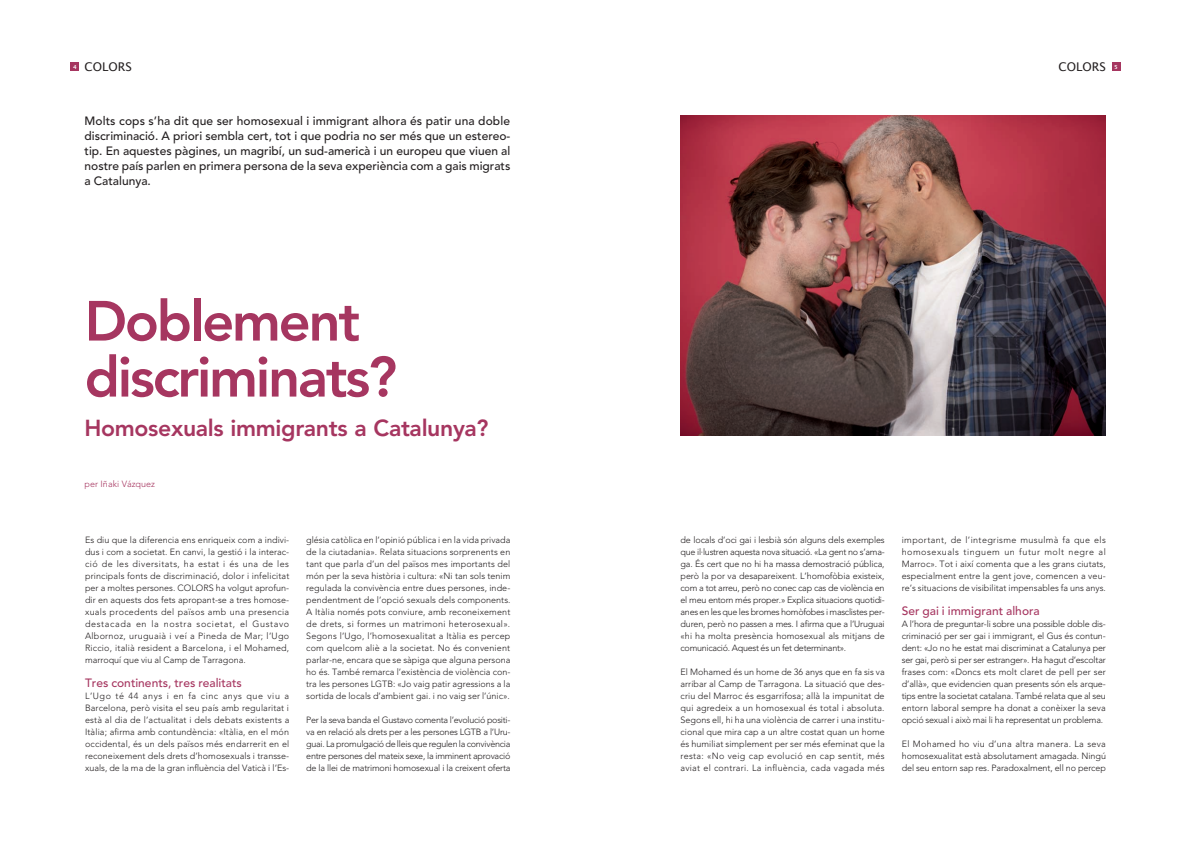
<style>
.page{position:relative;width:1191px;height:842px;background:#fff}
.page>*{position:absolute;margin:0;border:0;box-sizing:border-box;transform-origin:0 0}
.t1{font:800 56px/56px "Avenir";letter-spacing:-.04em;color:#a63660}
.t2{font:800 23px "Avenir";letter-spacing:-.015em;color:#a63660}
.t3{font:500 12px/15px "Avenir";color:#231f20;text-align:justify}
.t4{font:500 12px "Avenir";color:#a63660}
.t5{font:12px "Lucida Grande";color:#231f20}
.t6{font:300 9px/12px "Avenir";color:#231f20;text-align:justify}
.t7{font:300 9px "Avenir";color:#a63660}
</style>
<div class="page">
<div style="left:70px;top:62px;width:9px;height:9px;background:#a63660"></div>
<div style="left:1111px;top:62px;width:9px;height:9px;background:#a63660"></div>
<img style="left:680px;top:116px;width:426px;height:319px">
<h3 class="t5" style="left:73px;top:60px;width:60px"><sup>4</sup> COLORS</h3>
<h3 class="t5" style="left:1058px;top:60px;width:61px">COLORS <sup>5</sup></h3>
<p class="t3" style="left:85px;top:113px;width:427px">Molts cops s’ha dit que ser homosexual i immigrant alhora és patir una doble discriminació. A priori sembla cert, tot i que podria no ser més que un estereo&shy;tip. En aquestes pàgines, un magribí, un sud-americà i un europeu que viuen al nostre país parlen en primera persona de la seva experiència com a gais migrats a Catalunya.</p>
<h1 class="t1" style="left:85px;top:293px;width:314px">Doblement discriminats?</h1>
<h2 class="t2" style="left:85px;top:414px;width:405px">Homosexuals immigrants a Catalunya?</h2>
<p class="t7" style="left:85px;top:478px;width:72px">per Iñaki Vázquez</p>
<p class="t6" style="left:85px;top:534px;width:206px">Es diu que la diferencia ens enriqueix com a indivi&shy;dus i com a societat. En canvi, la gestió i la interac&shy;ció de les diversitats, ha estat i és una de les principals fonts de discriminació, dolor i infelicitat per a moltes persones. COLORS ha volgut aprofun&shy;dir en aquests dos fets apropant-se a tres homose&shy;xuals procedents del països amb una presencia destacada en la nostra societat, el Gustavo Albornoz, uruguaià i veí a Pineda de Mar; l’Ugo Riccio, italià resident a Barcelona, i el Mohamed, marroquí que viu al Camp de Tarragona.</p>
<h3 class="t4" style="left:85px;top:676px;width:158px">Tres continents, tres realitats</h3>
<p class="t6" style="left:85px;top:690px;width:206px">L’Ugo té 44 anys i en fa cinc anys que viu a Barcelona, però visita el seu país amb regularitat i està al dia de l’actualitat i dels debats existents a Itàlia; afirma amb contundència: «Itàlia, en el món occidental, és un dels països més endarrerit en el reconeixement dels drets d’homosexuals i transse&shy;xuals, de la ma de la gran influència del Vaticà i l’Es-</p>
<p class="t6" style="left:306px;top:534px;width:206px">glésia catòlica en l’opinió pública i en la vida privada de la ciutadania». Relata situacions sorprenents en tant que parla d’un del països mes importants del món per la seva història i cultura: «Ni tan sols tenim regulada la convivència entre dues persones, inde&shy;pendentment de l’opció sexuals dels components.<br>A Itàlia només pots conviure, amb reconeixement de drets, si formes un matrimoni heterosexual».<br>Segons l’Ugo, l’homosexualitat a Itàlia es percep com quelcom aliè a la societat. No és convenient parlar-ne, encara que se sàpiga que alguna persona ho és. També remarca l’existència de violència con&shy;tra les persones LGTB: «Jo vaig patir agressions a la sortida de locals d’ambient gai. i no vaig ser l’únic».</p>
<p class="t6" style="left:306px;top:714px;width:206px">Per la seva banda el Gustavo comenta l’evolució positi&shy;va en relació als drets per a les persones LGTB a l’Uru&shy;guai. La promulgació de lleis que regulen la convivència entre persones del mateix sexe, la imminent aprovació de la llei de matrimoni homosexual i la creixent oferta</p>
<p class="t6" style="left:680px;top:534px;width:206px">de locals d’oci gai i lesbià són alguns dels exemples que il·lustren aquesta nova situació. «La gent no s’ama&shy;ga. És cert que no hi ha massa demostració pública, però la por va desapareixent. L’homofòbia existeix, com a tot arreu, però no conec cap cas de violència en el meu entorn més proper.» Explica situacions quotidi&shy;anes en les que les bromes homòfobes i masclistes per&shy;duren, però no passen a mes. I afirma que a l’Uruguai «hi ha molta presència homosexual als mitjans de comunicació. Aquest és un fet determinant».</p>
<p class="t6" style="left:680px;top:666px;width:206px">El Mohamed és un home de 36 anys que en fa sis va arribar al Camp de Tarragona. La situació que des&shy;criu del Marroc és esgarrifosa; allà la impunitat de qui agredeix a un homosexual és total i absoluta.<br>Segons ell, hi ha una violència de carrer i una institu&shy;cional que mira cap a un altre costat quan un home és humiliat simplement per ser més efeminat que la resta: «No veig cap evolució en cap sentit, més aviat el contrari. La influència, cada vagada més</p>
<p class="t6" style="left:901px;top:534px;width:206px">important, de l’integrisme musulmà fa que els homosexuals tinguem un futur molt negre al Marroc». Tot i així comenta que a les grans ciutats, especialment entre la gent jove, comencen a veu&shy;re’s situacions de visibilitat impensables fa uns anys.</p>
<h3 class="t4" style="left:901px;top:604px;width:140px">Ser gai i immigrant alhora</h3>
<p class="t6" style="left:901px;top:618px;width:206px">A l’hora de preguntar-li sobre una possible doble dis&shy;criminació per ser gai i immigrant, el Gus és contun&shy;dent: «Jo no he estat mai discriminat a Catalunya per ser gai, però si per ser estranger». Ha hagut d’escoltar frases com: «Doncs ets molt claret de pell per ser d’allà», que evidencien quan presents són els arque&shy;tips entre la societat catalana. També relata que al seu entorn laboral sempre ha donat a conèixer la seva opció sexual i això mai li ha representat un problema.</p>
<p class="t6" style="left:901px;top:738px;width:206px">El Mohamed ho viu d’una altra manera. La seva homosexualitat està absolutament amagada. Ningú del seu entorn sap res. Paradoxalment, ell no percep</p>
</div>
